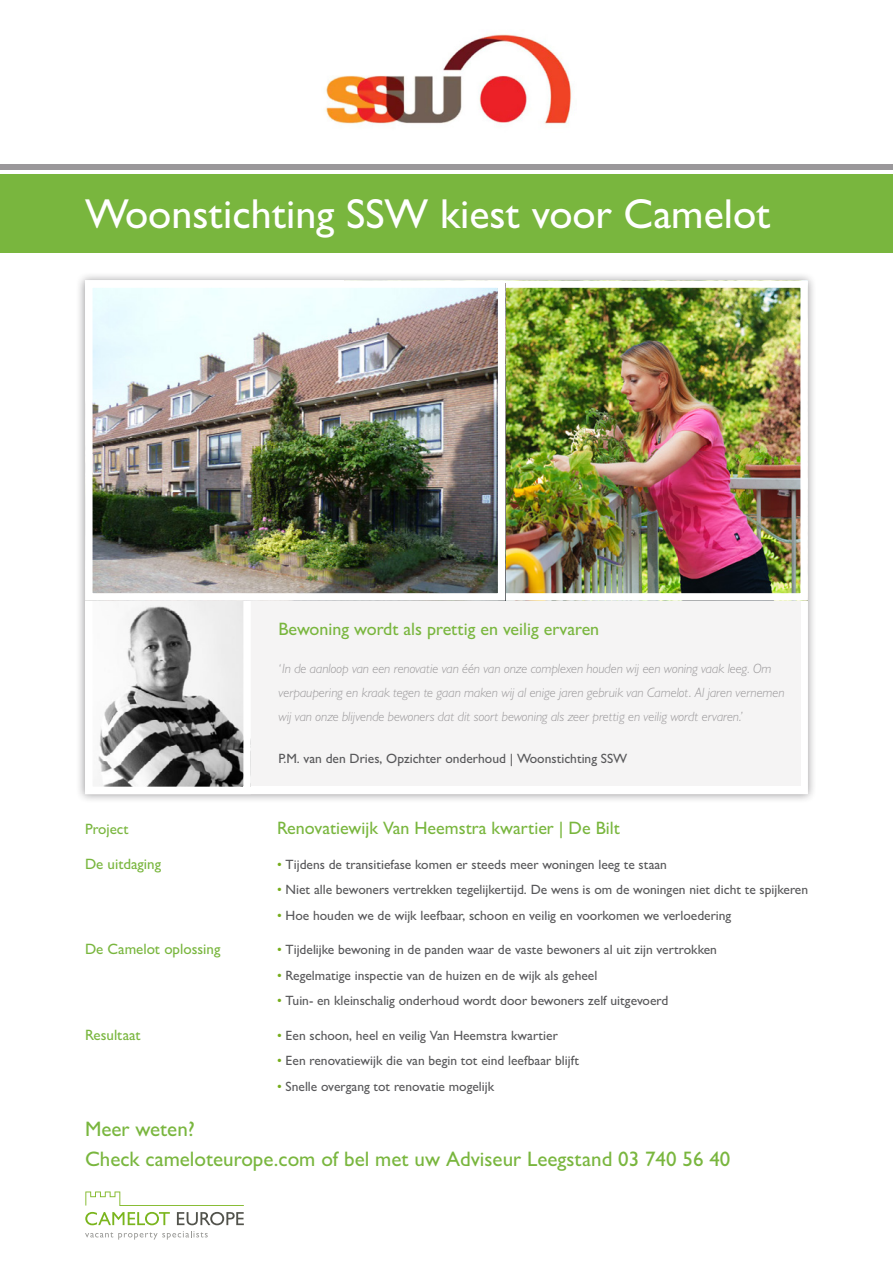
<style>
.page{position:relative;width:893px;height:1263px;background:#fff}
.page>*{position:absolute;margin:0;border:0;box-sizing:border-box;transform-origin:0 0}
.t1{font:500 42px "Gill Sans MT Std";color:#fff}
.t2{font:500 21px/30px "Gill Sans MT Std";color:#79b63e}
.t3{font:500 18px "Gill Sans MT Std";color:#79b63e}
.t4{font:500 15px "Gill Sans MT Std";color:#79b63e}
.t5{font:500 13.5px "Gill Sans MT Std";color:#58585a}
.t6{font:italic 300 13.5px/24px "Gill Sans MT Std";color:#9a989a}
.s1{color:#76ad1c}
</style>
<div class="page">
<div style="left:76px;top:271px;width:741px;height:532px;background:#1a171c;opacity:.45"></div>
<div style="left:251px;top:601px;width:549px;height:184px;background:#f5f4f4"></div>
<img style="left:505px;top:289px;width:294px;height:303px">
<div style="left:85px;top:280px;width:723px;height:321px;border:8px solid #fff"></div>
<img style="left:94px;top:602px;width:148px;height:183px">
<div style="left:85px;top:593px;width:166px;height:201px;border:8px solid #fff"></div>
<div style="left:0;top:174px;width:893px;height:79px;background:#79b63e"></div>
<div style="left:0;top:164px;width:893px;height:6px;background:#9a989a"></div>
<img style="left:325px;top:34px;width:247px;height:92px">
<img style="left:94px;top:289px;width:402px;height:303px">
<div style="left:85px;top:280px;width:420px;height:321px;border:8px solid #fff"></div>
<svg style="left:85px;top:1231px;width:123px;height:8px"></svg>
<svg style="left:85px;top:1191px;width:159px;height:15px"></svg>
<svg style="left:85px;top:1212px;width:85px;height:13px"></svg>
<svg style="left:177px;top:1212px;width:67px;height:13px"></svg>
<h1 class="t1" style="left:85px;top:189px;width:687px">Woonstichting SSW kiest voor Camelot</h1>
<h3 class="t3" style="left:279px;top:619px;width:322px">Bewoning wordt als prettig en veilig ervaren</h3>
<p class="t6" style="left:279px;top:656px;width:508px">‘In de aanloop van een renovatie van één van onze complexen houden wij een woning vaak leeg. Om verpaupering en kraak tegen te gaan maken wij al enige jaren gebruik van Camelot. Al jaren vernemen wij van onze blijvende bewoners dat dit soort bewoning als zeer prettig en veilig wordt ervaren.’</p>
<p class="t5" style="left:279px;top:750px;width:350px">P.M. van den Dries, Opzichter onderhoud | Woonstichting SSW</p>
<p class="t4" style="left:85px;top:820px;width:45px">Project</p>
<h3 class="t3" style="left:277px;top:817px;width:344px">Renovatiewijk Van Heemstra kwartier | De Bilt</h3>
<p class="t4" style="left:85px;top:855px;width:78px">De uitdaging</p>
<p class="t5" style="left:277px;top:856px;width:391px"><span class="s1">•</span> Tijdens de transitiefase komen er steeds meer woningen leeg te staan</p>
<p class="t5" style="left:277px;top:881px;width:533px"><span class="s1">•</span> Niet alle bewoners vertrekken tegelijkertijd. De wens is om de woningen niet dicht te spijkeren</p>
<p class="t5" style="left:277px;top:907px;width:456px"><span class="s1">•</span> Hoe houden we de wijk leefbaar, schoon en veilig en voorkomen we verloedering</p>
<p class="t4" style="left:85px;top:940px;width:137px">De Camelot oplossing</p>
<p class="t5" style="left:277px;top:941px;width:441px"><span class="s1">•</span> Tijdelijke bewoning in de panden waar de vaste bewoners al uit zijn vertrokken</p>
<p class="t5" style="left:277px;top:967px;width:322px"><span class="s1">•</span> Regelmatige inspectie van de huizen en de wijk als geheel</p>
<p class="t5" style="left:277px;top:992px;width:393px"><span class="s1">•</span> Tuin- en kleinschalig onderhoud wordt door bewoners zelf uitgevoerd</p>
<p class="t4" style="left:85px;top:1026px;width:57px">Resultaat</p>
<p class="t5" style="left:277px;top:1027px;width:282px"><span class="s1">•</span> Een schoon, heel en veilig Van Heemstra kwartier</p>
<p class="t5" style="left:277px;top:1052px;width:303px"><span class="s1">•</span> Een renovatiewijk die van begin tot eind leefbaar blijft</p>
<p class="t5" style="left:277px;top:1078px;width:219px"><span class="s1">•</span> Snelle overgang tot renovatie mogelijk</p>
<h2 class="t2" style="left:85px;top:1113px;width:647px">Meer weten?<br>Check cameloteurope.com of bel met uw Adviseur Leegstand 03 740 56 40</h2>
</div>
